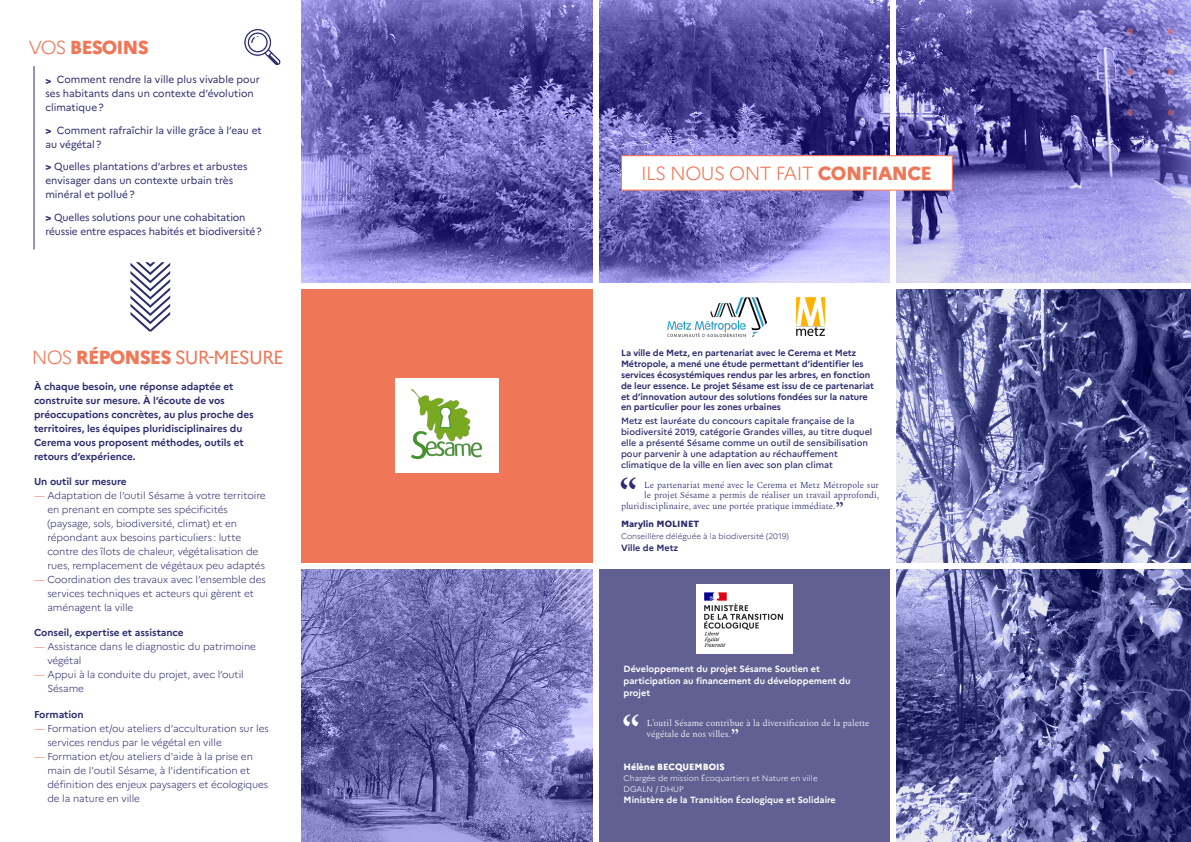
<style>
.page{position:relative;width:1191px;height:842px;background:#fff}
.page>*{position:absolute;margin:0;border:0;box-sizing:border-box;transform-origin:0 0}
.t1{font:700 42.9px "Spectral";color:#2d2c6f}
.t2{font:700 42.9px "Spectral";color:#fff}
.t3{font:300 19px "Marianne";letter-spacing:-.03em;color:#ef7757}
.t4{font:19px "Marianne";letter-spacing:-.05em;color:#ef7858}
.t5{font:800 18.9px "Marianne";letter-spacing:-.05em;color:#ef7757}
.t6{font:10.3px/14px "Marianne";color:#2d2c6f}
.t7{font:300 10px/14px "Marianne";letter-spacing:-.005em;color:#2d2c6f}
.t8{font:700 10px/14px "Marianne";letter-spacing:-.005em;color:#2d2c6f}
.t9{font:700 9px/10.8px "Marianne";letter-spacing:-.01em;color:#2d2c6f}
.t10{font:500 9px/10.8px "Marianne";color:#2d2c6f}
.t11{font:300 9px "Spectral";color:#2d2c6f}
.t12{font:700 9px/12px "Marianne";color:#fff}
.t13{font:300 9px/10.8px "Spectral";color:#fff}
.t14{font:800 9px "Marianne";color:#fff}
.t15{font:800 9px "Marianne";color:#2d2c6f}
.t16{font:300 8px "Marianne";color:#fff}
.t17{font:300 8px "Marianne";color:#2d2c6f}
.s1{font-weight:300}
.s2{font-weight:800;font-size:10px}
.s3{font-weight:800}
.s4{color:#ef7858}
.s5{font-weight:700;font-size:19px}
</style>
<div class="page">
<svg style="left:301px;top:569px;width:291px;height:273px;background:#706fb2"></svg>
<svg style="left:554px;top:569px;width:38px;height:59px;background:#9493d0"></svg>
<img style="left:667px;top:297px;width:99px;height:40px">
<img style="left:796px;top:297px;width:29px;height:39px">
<svg style="left:301px;top:0;width:589px;height:283px;background:#6763b1"></svg>
<svg style="left:896px;top:0;width:295px;height:842px;background:#6869a6"></svg>
<div style="left:595px;top:567px;width:298px;height:275px;background:#616093"></div>
<div style="left:298px;top:284px;width:297px;height:282px;background:#ef7757"></div>
<svg style="left:130px;top:262px;width:40px;height:69px"></svg>
<div style="left:592px;top:0;width:6px;height:842px;background:#fff"></div>
<div style="left:890px;top:0;width:6px;height:842px;background:#fff"></div>
<div style="left:621px;top:155px;width:331px;height:36px;background:#fff;border:1px solid #ff6f4c"></div>
<div style="left:292px;top:283px;width:899px;height:6px;background:#fff"></div>
<div style="left:286px;top:563px;width:905px;height:6px;background:#fff"></div>
<div style="left:295px;top:0;width:5px;height:842px;background:#fff"></div>
<svg style="left:243px;top:28px;width:38px;height:38px"></svg>
<hr style="left:34px;top:66px;width:1px;height:183px;background:#2d2c6f">
<svg style="left:1126px;top:28px;width:7px;height:7px"></svg>
<svg style="left:1167px;top:28px;width:7px;height:7px"></svg>
<svg style="left:1126px;top:69px;width:7px;height:6px"></svg>
<svg style="left:1167px;top:69px;width:7px;height:6px"></svg>
<svg style="left:1126px;top:110px;width:7px;height:6px"></svg>
<svg style="left:1167px;top:110px;width:7px;height:6px"></svg>
<div style="left:395px;top:378px;width:103px;height:94px;background:#fff"></div>
<img style="left:411px;top:390px;width:70px;height:69px">
<img style="left:696px;top:585px;width:96px;height:68px">
<p class="t5" style="left:28px;top:33px;width:122px"><span class="s1">VOS</span> BESOINS</p>
<p class="t6" style="left:45px;top:72px;width:216px"><span class="s2">&gt;</span> Comment rendre la ville plus vivable pour ses habitants dans un contexte d’évolution climatique ?</p>
<p class="t6" style="left:45px;top:122px;width:218px"><span class="s3">&gt;</span> Comment rafraîchir la ville grâce à l’eau et au végétal ?</p>
<p class="t6" style="left:45px;top:159px;width:203px"><span class="s3">&gt;</span> Quelles plantations d’arbres et arbustes envisager dans un contexte urbain très minéral et pollué ?</p>
<p class="t6" style="left:45px;top:209px;width:218px"><span class="s3">&gt;</span> Quelles solutions pour une cohabitation réussie entre espaces habités et biodiversité ?</p>
<p class="t4" style="left:32px;top:342px;width:253px"><span class="s1">NOS</span> <span class="s3">RÉPONSES</span> SUR-MESURE</p>
<p class="t8" style="left:34px;top:378px;width:221px">À chaque besoin, une réponse adaptée et construite sur mesure. À l’écoute de vos préoccupations concrètes, au plus proche des</p>
<p class="t8" style="left:34px;top:420px;width:211px">territoires, les équipes pluridisciplinaires du<br>Cerema vous proposent méthodes, outils et retours d’expérience.</p>
<p class="t8" style="left:34px;top:474px;width:94px">Un outil sur mesure</p>
<p class="t7" style="left:47px;top:488px;width:220px;text-indent:-13px"><span class="s4">—</span> Adaptation de l’outil Sésame à votre territoire en prenant en compte ses spécificités (paysage, sols, biodiversité, climat) et en répondant aux besoins particuliers : lutte contre des îlots de chaleur, végétalisation de rues, remplacement de végétaux peu adaptés</p>
<p class="t7" style="left:47px;top:572px;width:220px;text-indent:-13px"><span class="s4">—</span> Coordination des travaux avec l’ensemble des services techniques et acteurs qui gèrent et aménagent la ville</p>
<p class="t8" style="left:34px;top:625px;width:151px">Conseil, expertise et assistance</p>
<p class="t7" style="left:47px;top:639px;width:210px;text-indent:-13px"><span class="s4">—</span> Assistance dans le diagnostic du patrimoine végétal</p>
<p class="t7" style="left:47px;top:667px;width:198px;text-indent:-13px"><span class="s4">—</span> Appui à la conduite du projet, avec l’outil<br>Sésame</p>
<p class="t8" style="left:34px;top:706px;width:51px">Formation</p>
<p class="t7" style="left:47px;top:720px;width:223px;text-indent:-13px"><span class="s4">—</span> Formation et/ou ateliers d’acculturation sur les services rendus par le végétal en ville</p>
<p class="t7" style="left:47px;top:748px;width:222px;text-indent:-13px"><span class="s4">—</span> Formation et/ou ateliers d'aide à la prise en main de l'outil Sésame, à l'identification et définition des enjeux paysagers et écologiques de la nature en ville</p>
<p class="t3" style="left:641px;top:159px;width:292px">ILS NOUS ONT FAIT <span class="s3">CONFIANCE</span></p>
<p class="t9" style="left:621px;top:347px;width:254px">La ville de Metz, en partenariat avec le Cerema et Metz Métropole, a mené une étude permettant d’identifier les services écosystémiques rendus par les arbres, en fonction de leur essence. Le projet Sésame est issu de ce partenariat et d’innovation autour des solutions fondées sur la nature en particulier pour les zones urbaines</p>
<p class="t10" style="left:621px;top:415px;width:253px">Metz est lauréate du concours capitale française de la biodiversité 2019, catégorie Grandes villes, au titre duquel elle a présenté Sésame comme un outil de sensibilisation pour parvenir à une adaptation au réchauffement climatique de la ville en lien avec son plan climat</p>
<p class="t1" style="left:619px;top:464px;width:20px">“</p>
<p class="t11" style="left:644px;top:479px;width:236px">Le partenariat mené avec le Cerema et Metz Métropole sur</p>
<p class="t11" style="left:644px;top:489px;width:236px">le projet Sésame a permis de réaliser un travail approfondi,</p>
<p class="t11" style="left:621px;top:500px;width:224px">pluridisciplinaire, avec une portée pratique immédiate.<span class="s5">”</span></p>
<p class="t15" style="left:621px;top:517px;width:80px">Marylin MOLINET</p>
<p class="t17" style="left:621px;top:530px;width:169px">Conseillère déléguée à la biodiversité (2019)</p>
<p class="t9" style="left:621px;top:541px;width:59px">Ville de Metz</p>
<p class="t12" style="left:623px;top:662px;width:228px">Développement du projet Sésame Soutien et participation au financement du développement du projet</p>
<p class="t2" style="left:622px;top:702px;width:20px">“</p>
<p class="t13" style="left:647px;top:717px;width:224px">L’outil Sésame contribue à la diversification de la palette végétale de nos villes.<span class="s5">”</span></p>
<p class="t14" style="left:623px;top:759px;width:103px">Hélène BECQUEMBOIS</p>
<p class="t16" style="left:623px;top:771px;width:195px">Chargée de mission Écoquartiers et Nature en ville</p>
<p class="t16" style="left:623px;top:782px;width:61px">DGALN / DHUP</p>
<p class="t12" style="left:623px;top:793px;width:214px">Ministère de la Transition Écologique et Solidaire</p>
</div>
